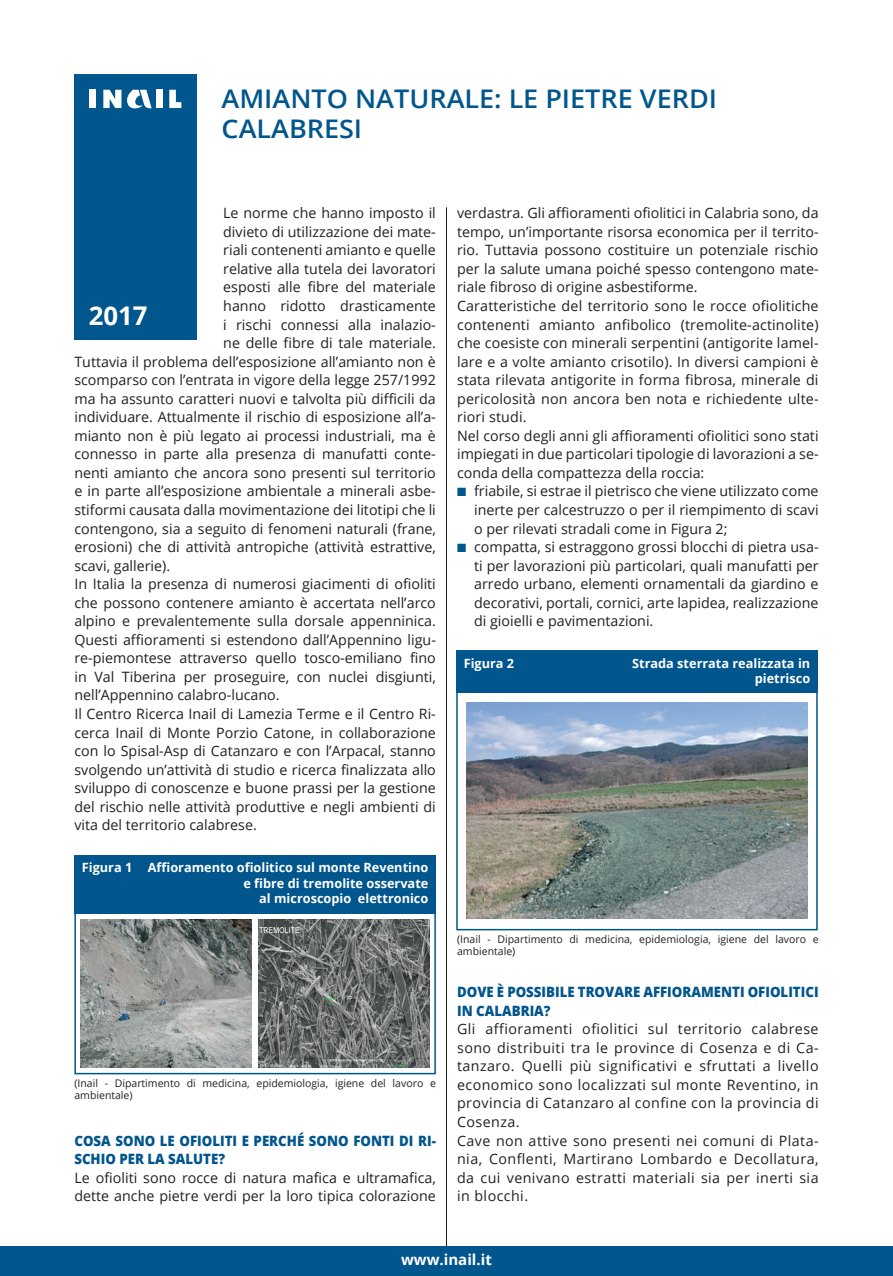
<style>
.page{position:relative;width:893px;height:1276px;background:#fff}
.page>*{position:absolute;margin:0;border:0;box-sizing:border-box;transform-origin:0 0}
.t1{font:700 25.8px "Open Sans";color:#fff}
.t2{font:600 25.65px/30px "Open Sans";color:#01568d;scale:1.05 1}
.t3{font:700 15px "Open Sans";color:#fff}
.t4{font:14.25px/18.6px "Open Sans";color:#231f20}
.t5{font:14.25px/18.6px "Open Sans";letter-spacing:.03em;color:#231f20}
.t6{font:800 14.25px/18.6px "Open Sans";color:#01568d;scale:.93 1}
.t7{font:700 12.75px/15.8px "Open Sans";color:#fff;text-align:right}
.t8{font:10.5px/12.8px "Open Sans";color:#231f20}
.s1{color:#01568d}
</style>
<div class="page">
<div style="left:0;top:1246px;width:893px;height:30px;background:#01568d"></div>
<div style="left:74px;top:74px;width:123px;height:133px;background:#01568d"></div>
<div style="left:90px;top:90px;width:6px;height:18px;background:#fff"></div>
<div style="left:156px;top:90px;width:7px;height:18px;background:#fff"></div>
<svg style="left:169px;top:90px;width:12px;height:18px"></svg>
<svg style="left:103px;top:90px;width:18px;height:18px"></svg>
<svg style="left:127px;top:90px;width:25px;height:18px"></svg>
<div style="left:74px;top:207px;width:123px;height:133px;background:#01568d"></div>
<hr style="left:446px;top:207px;width:1px;height:1039px;background:#231f20">
<img style="left:258px;top:919px;width:171px;height:148px">
<div style="left:74px;top:854px;width:362px;height:59px;background:#01568d"></div>
<img style="left:81px;top:919px;width:171px;height:148px">
<div style="left:74px;top:910px;width:362px;height:164px;border:2px solid #01568d"></div>
<div style="left:456px;top:650px;width:362px;height:43px;background:#01568d"></div>
<div style="left:456px;top:688px;width:362px;height:242px;border:2px solid #01568d"></div>
<img style="left:466px;top:702px;width:342px;height:216px">
<h2 class="t2" style="left:222px;top:83px;width:473px">AMIANTO NATURALE: LE PIETRE VERDI<br>CALABRESI</h2>
<p class="t4" style="left:223px;top:203px;width:214px">Le norme che hanno imposto il</p>
<p class="t4" style="left:223px;top:222px;width:214px">divieto di utilizzazione dei mate-</p>
<p class="t4" style="left:223px;top:240px;width:214px">riali contenenti amianto e quelle</p>
<p class="t4" style="left:223px;top:259px;width:214px">relative alla tutela dei lavoratori</p>
<p class="t4" style="left:223px;top:278px;width:214px">esposti alle fibre del materiale</p>
<p class="t4" style="left:223px;top:296px;width:214px">hanno ridotto drasticamente</p>
<p class="t4" style="left:223px;top:315px;width:214px">i rischi connessi alla inalazio-</p>
<p class="t4" style="left:223px;top:333px;width:214px">ne delle fibre di tale materiale.</p>
<p class="t4" style="left:74px;top:352px;width:363px">Tuttavia il problema dell’esposizione all’amianto non è</p>
<p class="t4" style="left:74px;top:370px;width:363px">scomparso con l’entrata in vigore della legge 257/1992</p>
<p class="t4" style="left:74px;top:389px;width:363px">ma ha assunto caratteri nuovi e talvolta più difficili da</p>
<p class="t4" style="left:74px;top:407px;width:363px">individuare. Attualmente il rischio di esposizione all’a-</p>
<p class="t4" style="left:74px;top:426px;width:363px">mianto non è più legato ai processi industriali, ma è</p>
<p class="t4" style="left:74px;top:444px;width:363px">connesso in parte alla presenza di manufatti conte-</p>
<p class="t4" style="left:74px;top:463px;width:363px">nenti amianto che ancora sono presenti sul territorio</p>
<p class="t4" style="left:74px;top:481px;width:363px">e in parte all’esposizione ambientale a minerali asbe-</p>
<p class="t4" style="left:74px;top:500px;width:363px">stiformi causata dalla movimentazione dei litotipi che li</p>
<p class="t4" style="left:74px;top:519px;width:363px">contengono, sia a seguito di fenomeni naturali (frane,</p>
<p class="t4" style="left:74px;top:537px;width:363px">erosioni) che di attività antropiche (attività estrattive,</p>
<p class="t4" style="left:74px;top:556px;width:97px">scavi, gallerie).</p>
<p class="t4" style="left:74px;top:574px;width:363px">In Italia la presenza di numerosi giacimenti di ofioliti</p>
<p class="t4" style="left:74px;top:593px;width:363px">che possono contenere amianto è accertata nell’arco</p>
<p class="t4" style="left:74px;top:611px;width:363px">alpino e prevalentemente sulla dorsale appenninica.</p>
<p class="t4" style="left:74px;top:630px;width:363px">Questi affioramenti si estendono dall’Appennino ligu-</p>
<p class="t4" style="left:74px;top:648px;width:363px">re-piemontese attraverso quello tosco-emiliano fino</p>
<p class="t4" style="left:74px;top:667px;width:363px">in Val Tiberina per proseguire, con nuclei disgiunti,</p>
<p class="t4" style="left:74px;top:685px;width:207px">nell’Appennino calabro-lucano.</p>
<p class="t4" style="left:74px;top:704px;width:363px">Il Centro Ricerca Inail di Lamezia Terme e il Centro Ri-</p>
<p class="t4" style="left:74px;top:722px;width:363px">cerca Inail di Monte Porzio Catone, in collaborazione</p>
<p class="t4" style="left:74px;top:741px;width:363px">con lo Spisal-Asp di Catanzaro e con l’Arpacal, stanno</p>
<p class="t4" style="left:74px;top:760px;width:363px">svolgendo un’attività di studio e ricerca finalizzata allo</p>
<p class="t4" style="left:74px;top:778px;width:363px">sviluppo di conoscenze e buone prassi per la gestione</p>
<p class="t4" style="left:74px;top:797px;width:363px">del rischio nelle attività produttive e negli ambienti di</p>
<p class="t4" style="left:74px;top:815px;width:184px">vita del territorio calabrese.</p>
<h1 class="t1" style="left:89px;top:297px;width:60px">2017</h1>
<p class="t7" style="left:82px;top:859px;width:348px">Figura 1 Affioramento ofiolitico sul monte Reventino e fibre di tremolite osservate<br>al microscopio elettronico</p>
<p class="t8" style="left:74px;top:1076px;width:363px">(Inail - Dipartimento di medicina, epidemiologia, igiene del lavoro e ambientale)</p>
<p class="t6" style="left:74px;top:1130px;width:390px">COSA SONO LE OFIOLITI E PERCHÉ SONO FONTI DI RI-<br>SCHIO PER LA SALUTE?</p>
<p class="t4" style="left:74px;top:1167px;width:363px">Le ofioliti sono rocce di natura mafica e ultramafica, dette anche pietre verdi per la loro tipica colorazione</p>
<p class="t4" style="left:457px;top:203px;width:363px">verdastra. Gli affioramenti ofiolitici in Calabria sono, da tempo, un’importante risorsa economica per il territo&shy;rio. Tuttavia possono costituire un potenziale rischio per la salute umana poiché spesso contengono mate&shy;riale fibroso di origine asbestiforme.<br>Caratteristiche del territorio sono le rocce ofiolitiche contenenti amianto anfibolico (tremolite-actinolite) che coesiste con minerali serpentini (antigorite lamel&shy;lare e a volte amianto crisotilo). In diversi campioni è stata rilevata antigorite in forma fibrosa, minerale di pericolosità non ancora ben nota e richiedente ulte&shy;riori studi.<br>Nel corso degli anni gli affioramenti ofiolitici sono stati impiegati in due particolari tipologie di lavorazioni a se&shy;conda della compattezza della roccia:</p>
<p class="t4" style="left:474px;top:481px;width:346px;text-align:justify;text-indent:-17px"><span class="s1">■</span> friabile, si estrae il pietrisco che viene utilizzato come inerte per calcestruzzo o per il riempimento di scavi o per rilevati stradali come in Figura 2;</p>
<p class="t4" style="left:474px;top:537px;width:346px;text-align:justify;text-indent:-17px"><span class="s1">■</span> compatta, si estraggono grossi blocchi di pietra usa&shy;ti per lavorazioni più particolari, quali manufatti per arredo urbano, elementi ornamentali da giardino e decorativi, portali, cornici, arte lapidea, realizzazione di gioielli e pavimentazioni.</p>
<p class="t7" style="left:464px;top:655px;width:52px">Figura 2</p>
<p class="t7" style="left:632px;top:655px;width:180px">Strada sterrata realizzata in pietrisco</p>
<p class="t8" style="left:457px;top:932px;width:363px">(Inail - Dipartimento di medicina, epidemiologia, igiene del lavoro e ambientale)</p>
<p class="t6" style="left:457px;top:982px;width:390px">DOVE È POSSIBILE TROVARE AFFIORAMENTI OFIOLITICI<br>IN CALABRIA?</p>
<p class="t5" style="left:457px;top:1019px;width:363px">Gli affioramenti ofiolitici sul territorio calabrese sono distribuiti tra le province di Cosenza e di Ca&shy;tanzaro. Quelli più significativi e sfruttati a livello economico sono localizzati sul monte Reventino, in provincia di Catanzaro al confine con la provincia di Cosenza.<br>Cave non attive sono presenti nei comuni di Plata&shy;nia, Conflenti, Martirano Lombardo e Decollatura, da cui venivano estratti materiali sia per inerti sia in blocchi.</p>
<p class="t3" style="left:401px;top:1249px;width:92px">www.inail.it</p>
</div>
